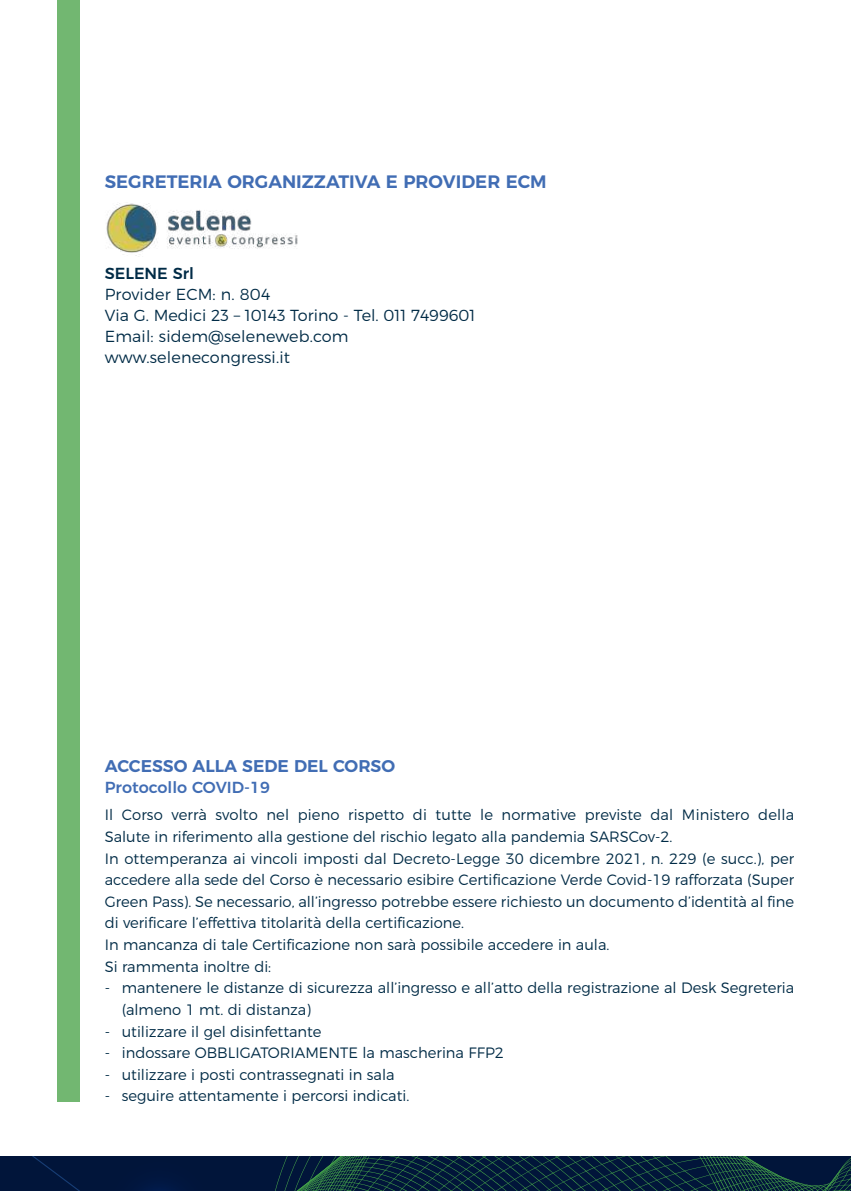
<style>
.page{position:relative;width:851px;height:1191px;background:#fff}
.page>*{position:absolute;margin:0;border:0;box-sizing:border-box;transform-origin:0 0}
.t1{font:600 18px "Montserrat";color:#416db4}
.t2{font:600 17px "Montserrat";color:#416db4}
.t3{font:300 16px/21px "Montserrat";letter-spacing:.01em;color:#002b46}
.t4{font:500 16px "Montserrat";color:#416db4}
.t5{font:500 16px "Montserrat";color:#002b46}
.t6{font:300 15px/21.6px "Montserrat";color:#002b46}
</style>
<div class="page">
<svg style="left:0;top:1157px;width:850px;height:34px;background:#07223b"></svg>
<img style="left:106px;top:203px;width:192px;height:53px">
<div style="left:57px;top:0;width:22px;height:1101px;background:#72b771"></div>
<p class="t1" style="left:105px;top:173px;width:443px">SEGRETERIA ORGANIZZATIVA E PROVIDER ECM</p>
<p class="t5" style="left:105px;top:267px;width:91px">SELENE Srl</p>
<p class="t3" style="left:105px;top:285px;width:372px">Provider ECM: n. 804<br>Via G. Medici 23 – 10143 Torino - Tel. 011 7499601<br>Email: sidem@seleneweb.com www.selenecongressi.it</p>
<p class="t2" style="left:105px;top:757px;width:292px">ACCESSO ALLA SEDE DEL CORSO</p>
<p class="t4" style="left:105px;top:781px;width:167px">Protocollo COVID-19</p>
<p class="t6" style="left:105px;top:805px;width:691px">Il Corso verrà svolto nel pieno rispetto di tutte le normative previste dal Ministero della Salute in riferimento alla gestione del rischio legato alla pandemia SARSCov-2.<br>In ottemperanza ai vincoli imposti dal Decreto-Legge 30 dicembre 2021, n. 229 (e succ.), per accedere alla sede del Corso è necessario esibire Certificazione Verde Covid-19 rafforzata (Super Green Pass). Se necessario, all’ingresso potrebbe essere richiesto un documento d’identità al fine di verificare l’effettiva titolarità della certificazione.<br>In mancanza di tale Certificazione non sarà possibile accedere in aula.<br>Si rammenta inoltre di:</p>
<p class="t6" style="left:122px;top:978px;width:674px;text-indent:-17px">- mantenere le distanze di sicurezza all’ingresso e all’atto della registrazione al Desk Segreteria (almeno 1 mt. di distanza)</p>
<p class="t6" style="left:105px;top:1021px;width:218px">- utilizzare il gel disinfettante</p>
<p class="t6" style="left:105px;top:1043px;width:400px">- indossare OBBLIGATORIAMENTE la mascherina FFP2</p>
<p class="t6" style="left:105px;top:1064px;width:291px">- utilizzare i posti contrassegnati in sala</p>
<p class="t6" style="left:105px;top:1086px;width:306px">- seguire attentamente i percorsi indicati.</p>
</div>
